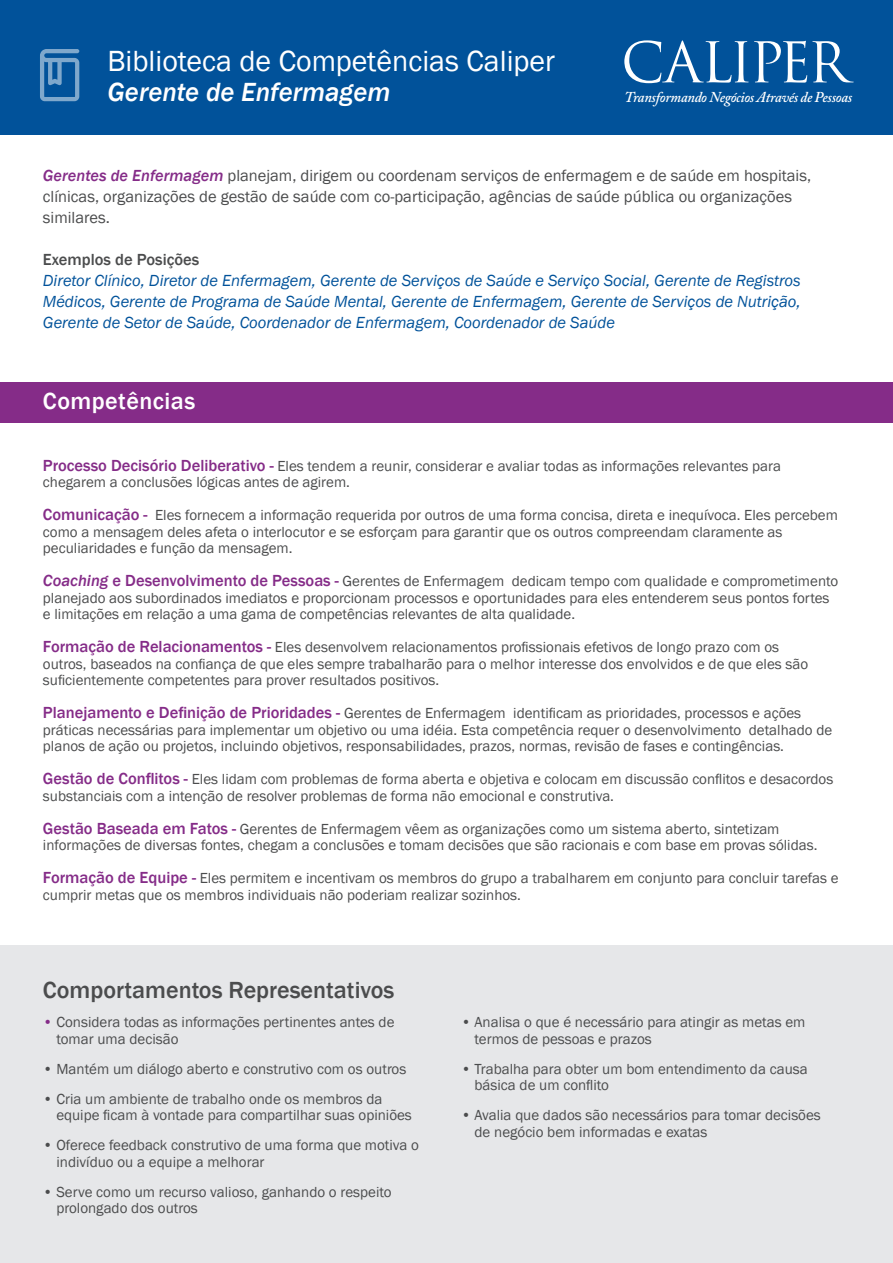
<style>
.page{position:relative;width:893px;height:1263px;background:#fff}
.page>*{position:absolute;margin:0;border:0;box-sizing:border-box;transform-origin:0 0}
.t1{font:30px "Franklin Gothic";color:#fff}
.t2{font:italic 500 27px "Franklin Gothic";color:#fff}
.t3{font:500 24px "Franklin Gothic";color:#4b4c4d}
.t4{font:500 24px "Franklin Gothic";letter-spacing:.02em;color:#fff}
.t5{font:italic 16.5px/21px "Franklin Gothic";color:#01529a}
.t6{font:16.5px/21px "Franklin Gothic";color:#4b4c4d}
.t7{font:15px/16.5px "Franklin Gothic";color:#4b4c4d}
.t8{font:italic 600 15px "Adobe Caslon Pro";letter-spacing:-.02em;color:#fff;scale:.95 1}
.s1{font-weight:500;font-style:italic;color:#852c88}
.s2{font-weight:500;font-style:normal;color:#4b4c4d}
.s3{font-weight:500;font-size:16.5px;color:#852c88}
.s4{font-weight:500;font-style:italic;font-size:16.5px;color:#852c88}
.s5{color:#852c88}
</style>
<div class="page">
<div style="left:0;top:945px;width:893px;height:318px;background:#e6e7e9"></div>
<div style="left:0;top:382px;width:893px;height:41px;background:#852c88"></div>
<div style="left:0;top:0;width:893px;height:135px;background:#01529a"></div>
<svg style="left:624px;top:40px;width:230px;height:43px"></svg>
<svg style="left:40px;top:49px;width:39px;height:52px"></svg>
<p class="t1" style="left:107px;top:43px;width:449px">Biblioteca de Competências Caliper</p>
<p class="t2" style="left:107px;top:76px;width:284px">Gerente de Enfermagem</p>
<p class="t8" style="left:624px;top:88px;width:241px">Transformando Negócios Através de Pessoas</p>
<p class="t6" style="left:43px;top:165px;width:770px"><span class="s1">Gerentes de Enfermagem</span> planejam, dirigem ou coordenam serviços de enfermagem e de saúde em hospitais, clínicas, organizações de gestão de saúde com co-participação, agências de saúde pública ou organizações similares.</p>
<p class="t5" style="left:43px;top:249px;width:759px"><span class="s2">Exemplos de Posições<br></span>Diretor Clínico, Diretor de Enfermagem, Gerente de Serviços de Saúde e Serviço Social, Gerente de Registros Médicos, Gerente de Programa de Saúde Mental, Gerente de Enfermagem, Gerente de Serviços de Nutrição, Gerente de Setor de Saúde, Coordenador de Enfermagem, Coordenador de Saúde</p>
<p class="t4" style="left:43px;top:387px;width:154px">Competências</p>
<p class="t7" style="left:43px;top:458px;width:740px"><span class="s3">Processo Decisório Deliberativo -</span> Eles tendem a reunir, considerar e avaliar todas as informações relevantes para chegarem a conclusões lógicas antes de agirem.</p>
<p class="t7" style="left:43px;top:507px;width:796px"><span class="s3">Comunicação -</span> Eles fornecem a informação requerida por outros de uma forma concisa, direta e inequívoca. Eles percebem como a mensagem deles afeta o interlocutor e se esforçam para garantir que os outros compreendam claramente as peculiaridades e função da mensagem.</p>
<p class="t7" style="left:43px;top:573px;width:797px"><span class="s4">Coaching</span> <span class="s3">e Desenvolvimento de Pessoas -</span> Gerentes de Enfermagem dedicam tempo com qualidade e comprometimento planejado aos subordinados imediatos e proporcionam processos e oportunidades para eles entenderem seus pontos fortes e limitações em relação a uma gama de competências relevantes de alta qualidade.</p>
<p class="t7" style="left:43px;top:639px;width:767px"><span class="s3">Formação de Relacionamentos -</span> Eles desenvolvem relacionamentos profissionais efetivos de longo prazo com os outros, baseados na confiança de que eles sempre trabalharão para o melhor interesse dos envolvidos e de que eles são suficientemente competentes para prover resultados positivos.</p>
<p class="t7" style="left:43px;top:705px;width:791px"><span class="s3">Planejamento e Definição de Prioridades -</span> Gerentes de Enfermagem identificam as prioridades, processos e ações práticas necessárias para implementar um objetivo ou uma idéia. Esta competência requer o desenvolvimento detalhado de planos de ação ou projetos, incluindo objetivos, responsabilidades, prazos, normas, revisão de fases e contingências.</p>
<p class="t7" style="left:43px;top:771px;width:792px"><span class="s3">Gestão de Conflitos -</span> Eles lidam com problemas de forma aberta e objetiva e colocam em discussão conflitos e desacordos substanciais com a intenção de resolver problemas de forma não emocional e construtiva.</p>
<p class="t7" style="left:43px;top:821px;width:776px"><span class="s3">Gestão Baseada em Fatos -</span> Gerentes de Enfermagem vêem as organizações como um sistema aberto, sintetizam informações de diversas fontes, chegam a conclusões e tomam decisões que são racionais e com base em provas sólidas.</p>
<p class="t7" style="left:43px;top:870px;width:797px"><span class="s3">Formação de Equipe -</span> Eles permitem e incentivam os membros do grupo a trabalharem em conjunto para concluir tarefas e cumprir metas que os membros individuais não poderiam realizar sozinhos.</p>
<p class="t3" style="left:43px;top:975px;width:353px">Comportamentos Representativos</p>
<p class="t7" style="left:56px;top:1014px;width:340px;text-indent:-13px"><span class="s5">•</span> Considera todas as informações pertinentes antes de tomar uma decisão</p>
<p class="t7" style="left:43px;top:1061px;width:365px">• Mantém um diálogo aberto e construtivo com os outros</p>
<p class="t7" style="left:56px;top:1091px;width:357px;text-indent:-13px">• Cria um ambiente de trabalho onde os membros da equipe ficam à vontade para compartilhar suas opiniões</p>
<p class="t7" style="left:56px;top:1137px;width:364px;text-indent:-13px">• Oferece feedback construtivo de uma forma que motiva o indivíduo ou a equipe a melhorar</p>
<p class="t7" style="left:56px;top:1184px;width:337px;text-indent:-13px">• Serve como um recurso valioso, ganhando o respeito prolongado dos outros</p>
<p class="t7" style="left:475px;top:1014px;width:332px;text-indent:-14px">• Analisa o que é necessário para atingir as metas em termos de pessoas e prazos</p>
<p class="t7" style="left:475px;top:1061px;width:335px;text-indent:-14px">• Trabalha para obter um bom entendimento da causa básica de um conflito</p>
<p class="t7" style="left:475px;top:1107px;width:348px;text-indent:-14px">• Avalia que dados são necessários para tomar decisões de negócio bem informadas e exatas</p>
</div>
